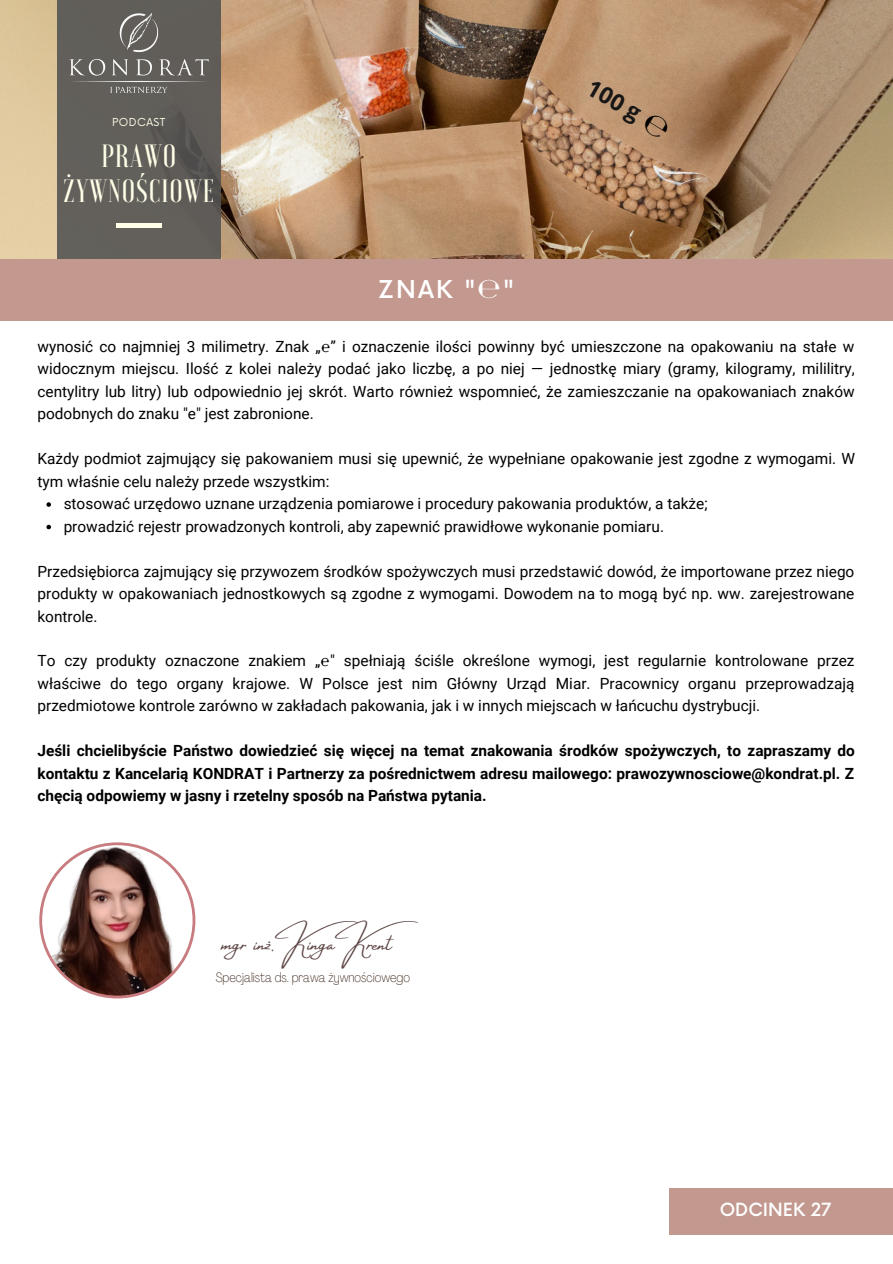
<style>
.page{position:relative;width:893px;height:1264px;background:#fff}
.page>*{position:absolute;margin:0;border:0;box-sizing:border-box;transform-origin:0 0}
.t1{font:500 32.1px/35.1px "Voga";letter-spacing:.03em;color:#fffee7;text-align:center}
.t2{font:500 24px "Now";color:#fff}
.t3{font:700 22.95px "Open Sans";color:#171616}
.t4{font:20.85px "Amsterdam Four";color:#5f4746}
.t5{font:500 17.7px "Now";color:#fff}
.t6{font:15.45px/22.5px "Roboto";color:#000;text-align:justify}
.t7{font:700 15.45px/22.5px "Roboto";color:#000;text-align:justify}
.t8{font:100 condensed 13.5px "Agrandir";color:#483328}
.t9{font:10.65px "Now";letter-spacing:.04em;color:#fffee7}
</style>
<div class="page">
<div style="left:0;top:259px;width:892px;height:61px;background:#c2988f"></div>
<div style="left:669px;top:1188px;width:223px;height:46px;background:#c2988f"></div>
<svg style="left:46px;top:502px;width:5px;height:5px"></svg>
<svg style="left:46px;top:525px;width:5px;height:4px"></svg>
<svg style="left:39px;top:842px;width:156px;height:156px"></svg>
<img style="left:0;top:0;width:892px;height:259px">
<div style="left:58px;top:0;width:163px;height:259px;background:#625f5b"></div>
<hr style="left:116px;top:223px;width:45px;height:4px;background:#fffee7">
<img style="left:70px;top:13px;width:138px;height:79px">
<svg style="left:641px;top:111px;width:30px;height:29px"></svg>
<p class="t9" style="left:112px;top:116px;width:55px">PODCAST</p>
<p class="t1" style="left:64px;top:138px;width:152px">PRAWO<br>ŻYWNOŚCIOWE</p>
<p class="t2" style="left:378px;top:276px;width:138px">ZNAK "℮"</p>
<p class="t3" style="left:597px;top:71px;width:60px;rotate:30deg">100 g</p>
<p class="t6" style="left:37px;top:335px;width:818px">wynosić co najmniej 3 milimetry. Znak „℮” i oznaczenie ilości powinny być umieszczone na opakowaniu na stałe w widocznym miejscu. Ilość z kolei należy podać jako liczbę, a po niej — jednostkę miary (gramy, kilogramy, mililitry, centylitry lub litry) lub odpowiednio jej skrót. Warto również wspomnieć, że zamieszczanie na opakowaniach znaków podobnych do znaku "e" jest zabronione.</p>
<p class="t6" style="left:37px;top:447px;width:819px">Każdy podmiot zajmujący się pakowaniem musi się upewnić, że wypełniane opakowanie jest zgodne z wymogami. W tym właśnie celu należy przede wszystkim:</p>
<p class="t6" style="left:64px;top:492px;width:645px">stosować urzędowo uznane urządzenia pomiarowe i procedury pakowania produktów, a także;</p>
<p class="t6" style="left:64px;top:515px;width:602px">prowadzić rejestr prowadzonych kontroli, aby zapewnić prawidłowe wykonanie pomiaru.</p>
<p class="t6" style="left:37px;top:560px;width:818px">Przedsiębiorca zajmujący się przywozem środków spożywczych musi przedstawić dowód, że importowane przez niego produkty w opakowaniach jednostkowych są zgodne z wymogami. Dowodem na to mogą być np. ww. zarejestrowane kontrole.</p>
<p class="t6" style="left:37px;top:650px;width:818px">To czy produkty oznaczone znakiem „℮" spełniają ściśle określone wymogi, jest regularnie kontrolowane przez właściwe do tego organy krajowe. W Polsce jest nim Główny Urząd Miar. Pracownicy organu przeprowadzają przedmiotowe kontrole zarówno w zakładach pakowania, jak i w innych miejscach w łańcuchu dystrybucji.</p>
<p class="t7" style="left:37px;top:740px;width:818px">Jeśli chcielibyście Państwo dowiedzieć się więcej na temat znakowania środków spożywczych, to zapraszamy do kontaktu z Kancelarią KONDRAT i Partnerzy za pośrednictwem adresu mailowego: prawozywnosciowe@kondrat.pl. Z chęcią odpowiemy w jasny i rzetelny sposób na Państwa pytania.</p>
<p class="t4" style="left:222px;top:932px;width:205px">mgr inż. Kinga Krent</p>
<p class="t8" style="left:216px;top:971px;width:196px">Specjalista ds. prawa żywnościowego</p>
<p class="t5" style="left:719px;top:1200px;width:113px">ODCINEK 27</p>
</div>
